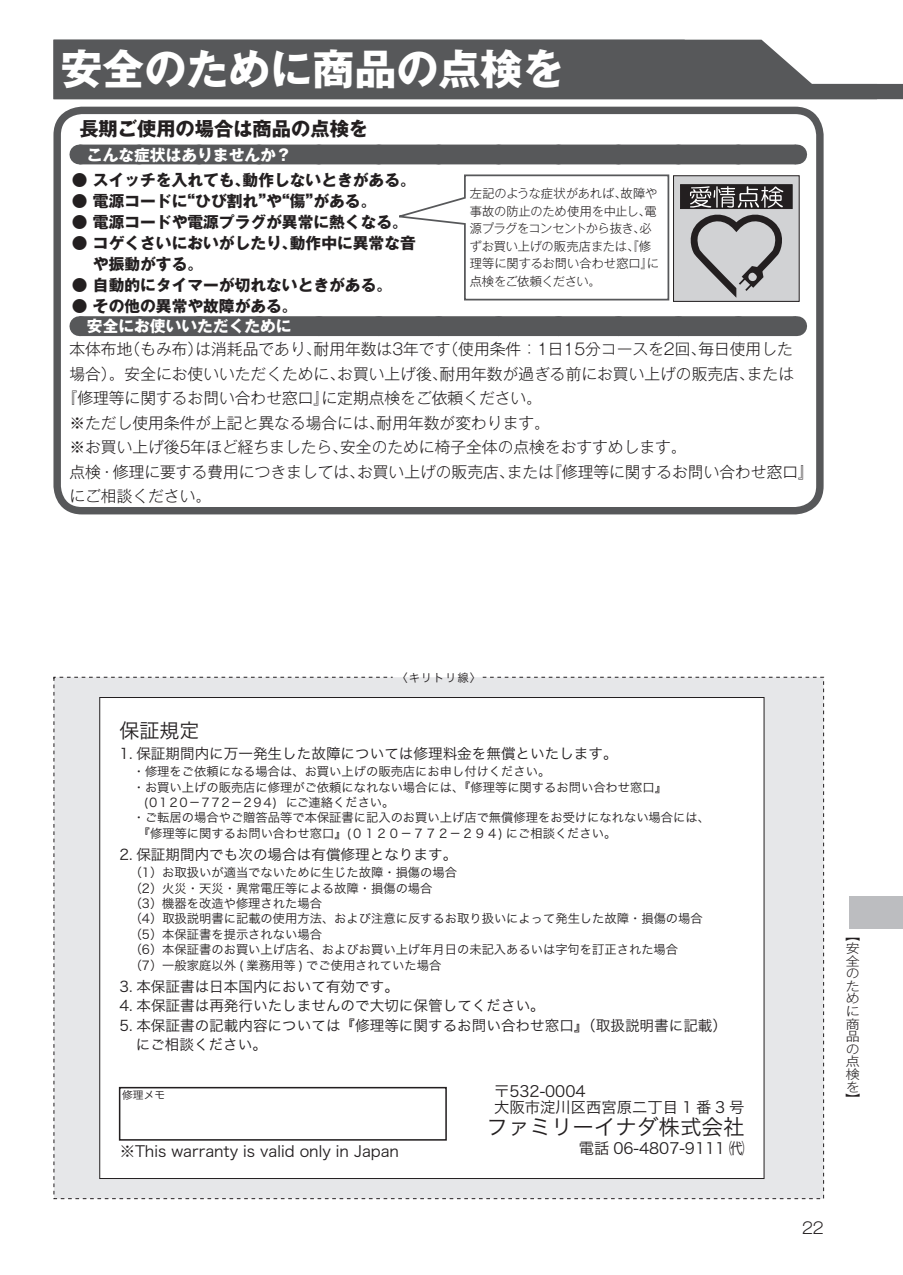
<style>
.page{position:relative;width:903px;height:1275px;background:#fff}
.page>*{position:absolute;margin:0;border:0;box-sizing:border-box;transform-origin:0 0}
.t1{font:700 42px "Gothic MB101 Pro";color:#fff}
.t2{font:21.53px "Hira Kaku Pro W3 90 pv RKSJ H";color:#231f20}
.t3{font:19.95px "Hira Kaku Pro W3 90 pv RKSJ H";color:#231f20}
.t4{font:700 19.25px "Gothic MB101 Pro";color:#231f20}
.t5{font:300 15.75px "Gothic MB101 Pro";color:#231f20}
.t6{font:700 15.75px/21px "Gothic MB101 Pro";color:#231f20}
.t7{font:700 15.75px "Gothic MB101 Pro";color:#fff}
.t8{font:15.4px/16.8px "Hira Kaku Pro W3 90 pv RKSJ H";color:#231f20}
.t9{font:14.53px/19.4px "Hira Kaku Pro W3 90 pv RKSJ H";color:#231f20}
.t10{font:300 12.6px/12.6px "Gothic MB101 Pro";color:#231f20;text-align:justify;scale:1.11 1}
.t11{font:12.25px/15.4px "Hira Kaku Pro W3 90 pv RKSJ H";color:#231f20}
.t12{font:300 12.25px/17.5px "Gothic MB101 Pro";letter-spacing:-.02em;color:#231f20}
.t13{font:12.25px "Hira Kaku Pro W3 90 pv RKSJ H";letter-spacing:-.15em;color:#231f20}
.t14{font:11.38px "Hira Kaku Pro W3 90 pv RKSJ H";letter-spacing:.08em;color:#231f20}
.t15{font:10.67px "Hira Kaku Pro W3 90 pv RKSJ H";color:#231f20}
</style>
<div class="page">
<div style="left:850px;top:896px;width:53px;height:33px;background:#bcbdc0"></div>
<svg style="left:877px;top:83px;width:26px;height:16px"></svg>
<div style="left:53px;top:676px;width:771px;height:523px;background:#e6e7e9"></div>
<svg style="left:53px;top:676px;width:341px;height:4px"></svg>
<div style="left:99px;top:697px;width:665px;height:482px;background:#fff;border:1px solid #231f20"></div>
<div style="left:119px;top:1087px;width:328px;height:54px;border:2px solid #231f20"></div>
<div style="left:673px;top:176px;width:126px;height:125px;background:#d1d2d4"></div>
<div style="left:673px;top:175px;width:127px;height:127px;border:1px solid #231f20"></div>
<div style="left:680px;top:184px;width:113px;height:25px;background:#231f20;border:1px solid #231f20"></div>
<svg style="left:686px;top:186px;width:100px;height:112px"></svg>
<svg style="left:399px;top:174px;width:271px;height:127px"></svg>
<svg style="left:53px;top:40px;width:824px;height:59px;background:#646567"></svg>
<div style="left:53px;top:107px;width:770px;height:407px;border:7px solid #57585a;border-radius:25px"></div>
<div style="left:79px;top:316px;width:717px;height:20px;background:#57585a"></div>
<svg style="left:140px;top:316px;width:626px;height:1px"></svg>
<svg style="left:796px;top:316px;width:1px;height:20px"></svg>
<div style="left:79px;top:145px;width:717px;height:19px;background:#57585a"></div>
<svg style="left:796px;top:145px;width:1px;height:19px"></svg>
<h1 class="t1" style="left:60px;top:35px;width:505px">安全のために商品の点検を</h1>
<h3 class="t4" style="left:79px;top:113px;width:290px">長期ご使用の場合は商品の点検を</h3>
<p class="t7" style="left:87px;top:142px;width:206px">こんな症状はありませんか？</p>
<p class="t6" style="left:72px;top:167px;width:345px">● スイッチを入れても、動作しないときがある。</p>
<p class="t6" style="left:72px;top:188px;width:306px">● 電源コードに“ひび割れ”や“傷”がある。</p>
<p class="t6" style="left:72px;top:209px;width:337px">● 電源コードや電源プラグが異常に熱くなる。</p>
<p class="t6" style="left:93px;top:230px;width:324px;text-indent:-21px">● コゲくさいにおいがしたり、動作中に異常な音や振動がする。</p>
<p class="t6" style="left:72px;top:272px;width:322px">● 自動的にタイマーが切れないときがある。</p>
<p class="t6" style="left:72px;top:293px;width:227px">● その他の異常や故障がある。</p>
<p class="t12" style="left:470px;top:183px;width:191px">左記のような症状があれば、故障や事故の防止のため使用を中止し、電源プラグをコンセントから抜き、必ずお買い上げの販売店または、『修理等に関するお問い合わせ窓口』に点検をご依頼ください。</p>
<p class="t7" style="left:87px;top:313px;width:206px">安全にお使いいただくために</p>
<p class="t5" style="left:69px;top:336px;width:725px">本体布地（もみ布）は消耗品であり、耐用年数は3年です（使用条件：1日15分コースを2回、毎日使用した</p>
<p class="t5" style="left:69px;top:361px;width:726px">場合）。安全にお使いいただくために、お買い上げ後、耐用年数が過ぎる前にお買い上げの販売店、または</p>
<p class="t5" style="left:62px;top:385px;width:482px">『修理等に関するお問い合わせ窓口』に定期点検をご依頼ください。</p>
<p class="t5" style="left:69px;top:410px;width:482px">※ただし使用条件が上記と異なる場合には、耐用年数が変わります。</p>
<p class="t5" style="left:69px;top:434px;width:619px">※お買い上げ後5年ほど経ちましたら、安全のために椅子全体の点検をおすすめします。</p>
<p class="t5" style="left:69px;top:459px;width:746px">点検・ 修理に要する費用につきましては、お買い上げの販売店、または『修理等に関するお問い合わせ窓口』</p>
<p class="t5" style="left:69px;top:483px;width:143px">にご相談ください。</p>
<p class="t14" style="left:396px;top:668px;width:86px">〈キリトリ線〉</p>
<h3 class="t3" style="left:120px;top:713px;width:81px">保証規定</h3>
<p class="t9" style="left:120px;top:743px;width:499px">1. 保証期間内に万一発生した故障については修理料金を無償といたします。</p>
<p class="t11" style="left:133px;top:763px;width:419px">・修理をご依頼になる場合は、お買い上げの販売店にお申し付けください。</p>
<p class="t11" style="left:133px;top:778px;width:536px">・お買い上げの販売店に修理がご依頼になれない場合には、『修理等に関するお問い合わせ窓口』</p>
<p class="t13" style="left:144px;top:792px;width:252px">(０１２０－７７２－２９４) にご連絡ください。</p>
<p class="t11" style="left:133px;top:809px;width:579px">・ご転居の場合やご贈答品等で本保証書に記入のお買い上げ店で無償修理をお受けになれない場合には、</p>
<p class="t11" style="left:138px;top:825px;width:480px">『修理等に関するお問い合わせ窓口』(０１２０－７７２－２９４) にご相談ください。</p>
<p class="t9" style="left:120px;top:844px;width:339px">2. 保証期間内でも次の場合は有償修理となります。</p>
<p class="t11" style="left:130px;top:864px;width:575px">（1）お取扱いが適当でないために生じた故障・損傷の場合<br>（2）火災・天災・異常電圧等による故障・損傷の場合<br>（3）機器を改造や修理された場合<br>（4）取扱説明書に記載の使用方法、および注意に反するお取り扱いによって発生した故障・損傷の場合（5）本保証書を提示されない場合<br>（6）本保証書のお買い上げ店名、およびお買い上げ年月日の未記入あるいは字句を訂正された場合<br>（7）一般家庭以外 ( 業務用等 ) でご使用されていた場合</p>
<p class="t9" style="left:120px;top:975px;width:281px">3. 本保証書は日本国内において有効です。</p>
<p class="t9" style="left:120px;top:995px;width:427px">4. 本保証書は再発行いたしませんので大切に保管してください。</p>
<p class="t9" style="left:136px;top:1014px;width:593px;text-indent:-16px">5. 本保証書の記載内容については『修理等に関するお問い合わせ窓口』（取扱説明書に記載）にご相談ください。</p>
<p class="t15" style="left:122px;top:1086px;width:44px">修理メモ</p>
<h2 class="t2" style="left:487px;top:1108px;width:259px">ファミリーイナダ株式会社</h2>
<p class="t8" style="left:494px;top:1081px;width:252px">〒532-0004<br>大阪市淀川区西宮原二丁目 1 番 3 号</p>
<p class="t8" style="left:120px;top:1141px;width:281px">※This warranty is valid only in Japan</p>
<p class="t8" style="left:579px;top:1138px;width:167px">電話 06-4807-9111 ㈹</p>
<p class="t10" style="left:846px;top:928px;width:14px">【安全のために商品の点検を】</p>
<p class="t5" style="left:802px;top:1215px;width:23px">22</p>
</div>
